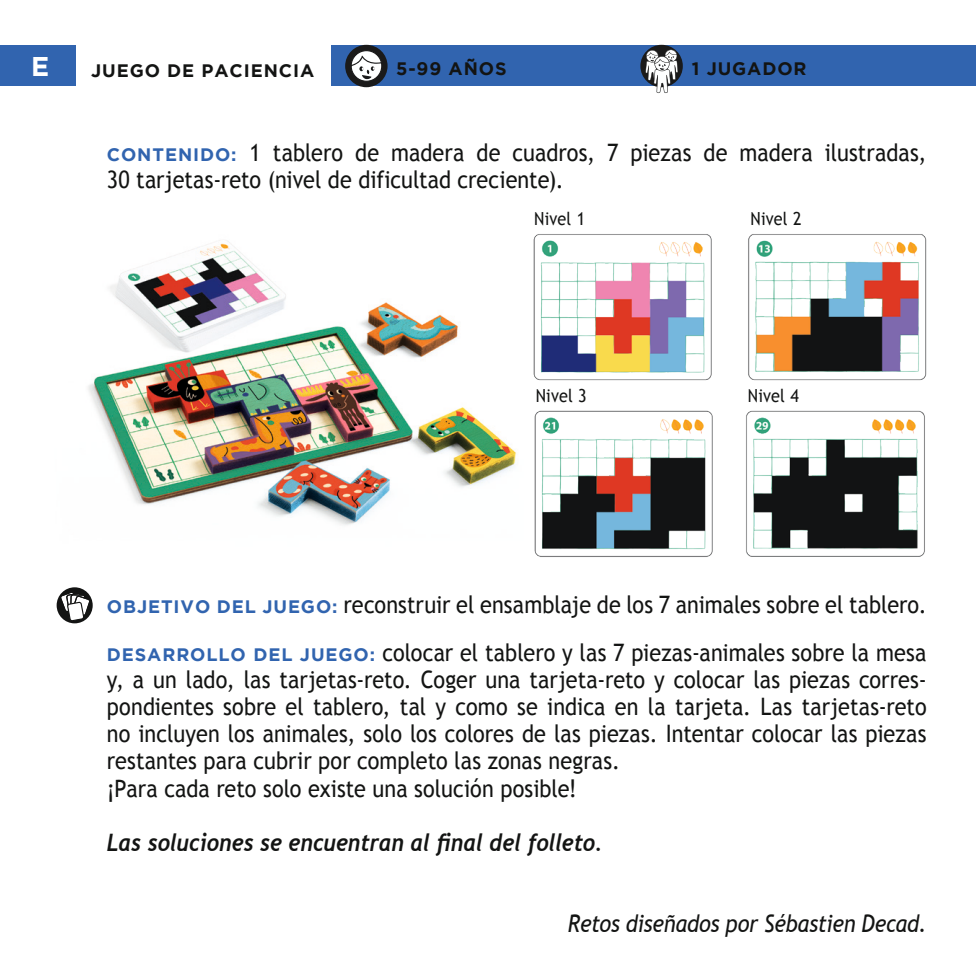
<style>
.page{position:relative;width:976px;height:978px;background:#fff}
.page>*{position:absolute;margin:0;border:0;box-sizing:border-box;transform-origin:0 0}
.t1{font:700 27px "Gotham";color:#fff}
.t2{font:24px/27px "Trebuchet MS";color:#131413;scale:.9 1}
.t3{font:italic 700 24px "Trebuchet";color:#131413;scale:.9 1}
.t4{font:italic 24px "Trebuchet MS";letter-spacing:-.01em;color:#131413;scale:.9 1}
.t5{font:700 18px "Gotham";letter-spacing:.05em;color:#131413}
.Normal_e{font:18px "Trebuchet MS";letter-spacing:.01em;color:#131413;scale:.9 1}
.s1{font-family:"Gotham";font-weight:700;font-size:18px;color:#3164af}
</style>
<div class="page">
<div style="left:0;top:46px;width:75px;height:40px;background:#3164af"></div>
<div style="left:330px;top:46px;width:645px;height:40px;background:#3164af"></div>
<div style="left:345px;top:45px;width:42px;height:42px;background:#1a1a1a;border-radius:50%"></div>
<svg style="left:350px;top:50px;width:32px;height:32px"></svg>
<div style="left:640px;top:45px;width:42px;height:42px;background:#1a1a1a;border-radius:50%"></div>
<svg style="left:645px;top:50px;width:32px;height:43px"></svg>
<svg style="left:57px;top:587px;width:36px;height:36px"></svg>
<svg style="left:59px;top:590px;width:32px;height:32px"></svg>
<img style="left:533px;top:234px;width:179px;height:147px">
<img style="left:748px;top:234px;width:179px;height:147px">
<img style="left:534px;top:410px;width:179px;height:147px">
<img style="left:746px;top:410px;width:179px;height:147px">
<img style="left:88px;top:240px;width:429px;height:285px">
<p class="t1" style="left:31px;top:51px;width:20px">E</p>
<p class="t5" style="left:91px;top:60px;width:224px">JUEGO DE PACIENCIA</p>
<p class="t5" style="left:396px;top:58px;width:112px">5-99 AÑOS</p>
<p class="t5" style="left:691px;top:58px;width:116px">1 JUGADOR</p>
<p class="t2" style="left:107px;top:139px;width:911px"><span class="s1">CONTENIDO:</span> 1 tablero de madera de cuadros, 7 piezas de madera ilustradas,<br>30 tarjetas-reto (nivel de dificultad creciente).</p>
<p class="Normal_e" style="left:534px;top:207px;width:58px">Nivel 1</p>
<p class="Normal_e" style="left:750px;top:207px;width:58px">Nivel 2</p>
<p class="Normal_e" style="left:535px;top:385px;width:58px">Nivel 3</p>
<p class="Normal_e" style="left:747px;top:385px;width:58px">Nivel 4</p>
<p class="t2" style="left:107px;top:591px;width:911px"><span class="s1">OBJETIVO DEL JUEGO:</span> reconstruir el ensamblaje de los 7 animales sobre el tablero.</p>
<p class="t2" style="left:107px;top:639px;width:911px;text-align:justify"><span class="s1">DESARROLLO DEL JUEGO:</span> colocar el tablero y las 7 piezas-animales sobre la mesa y, a un lado, las tarjetas-reto. Coger una tarjeta-reto y colocar las piezas corres&shy;pondientes sobre el tablero, tal y como se indica en la tarjeta. Las tarjetas-reto no incluyen los animales, solo los colores de las piezas. Intentar colocar las piezas restantes para cubrir por completo las zonas negras.</p>
<p class="t2" style="left:107px;top:774px;width:523px">¡Para cada reto solo existe una solución posible!</p>
<p class="t3" style="left:107px;top:827px;width:552px">Las soluciones se encuentran al final del folleto.</p>
<p class="t4" style="left:567px;top:908px;width:400px">Retos diseñados por Sébastien Decad.</p>
</div>
